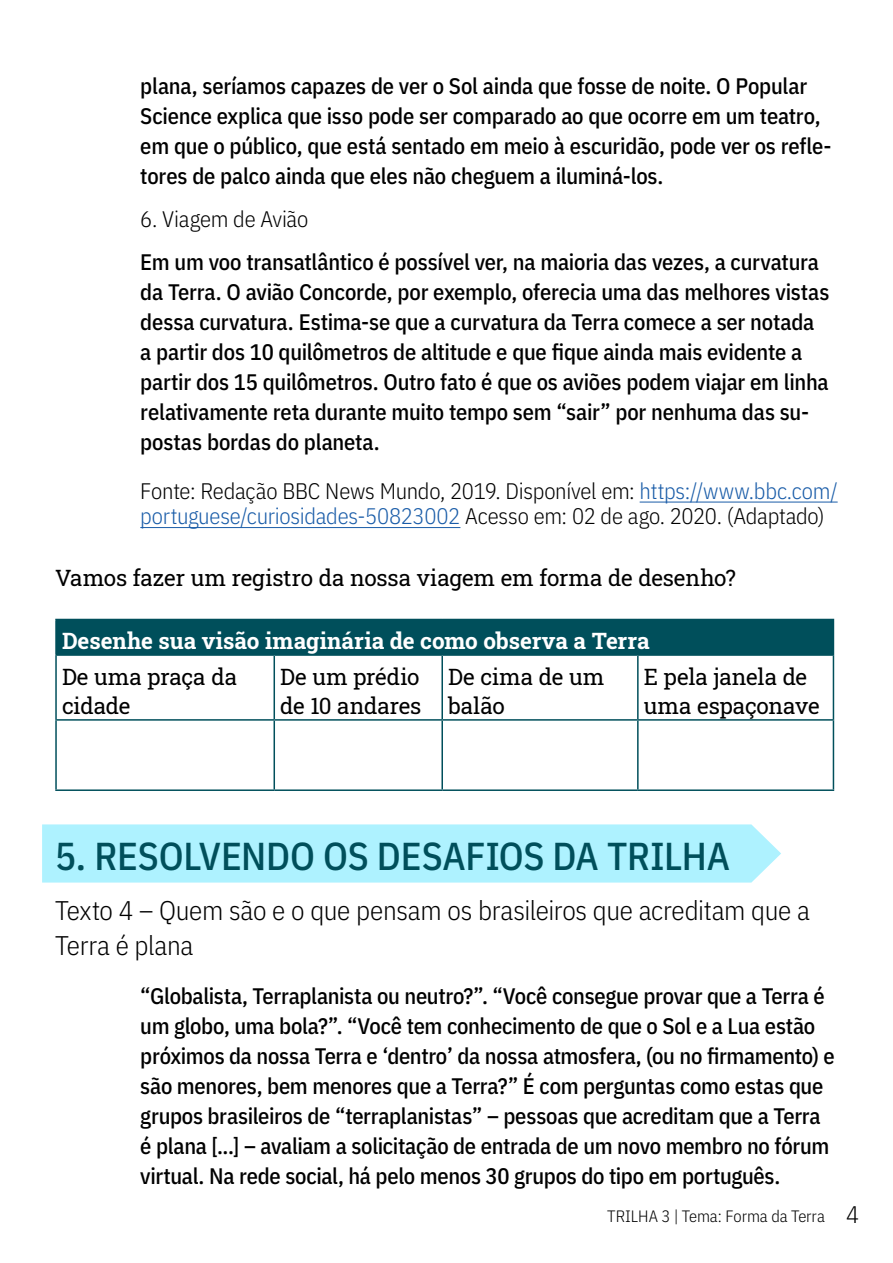
<style>
.page{position:relative;width:893px;height:1263px;background:#fff}
.page>*{position:absolute;margin:0;border:0;box-sizing:border-box;transform-origin:0 0}
.Etapa{font:500 39px "IBM Plex Sans Cond";letter-spacing:-.005em;color:#004f5b}
.Texto_1{font:300 27px/35.1px "IBM Plex Sans Cond";letter-spacing:-.01em;color:#000}
.t1{font:300 24px "IBM Plex Sans Cond";color:#000}
.Texto___Retirado{font:500 22.5px/30px "IBM Plex Sans Cond";letter-spacing:-.01em;color:#000}
.Texto_normal{font:22.5px/29.2px "Roboto Slab";letter-spacing:-.005em;color:#000}
.Referência{font:300 22.5px/25.5px "IBM Plex Sans Cond";letter-spacing:-.01em;color:#000}
.Texto_normal-2{font:700 22.5px "Roboto Slab";letter-spacing:-.005em;color:#fff}
.Texto___Retirado-2{font:300 22.5px "IBM Plex Sans Cond";letter-spacing:-.01em;color:#000}
.t2{font:300 16.5px "IBM Plex Sans Cond";letter-spacing:-.005em;color:#000}
.s1{color:#195ca8}
</style>
<div class="page">
<div style="left:56px;top:619px;width:777px;height:36px;background:#004f5b"></div>
<hr style="left:55px;top:619px;width:219px;height:1px;background:#004f5b">
<hr style="left:55px;top:620px;width:2px;height:34px;background:#004f5b">
<hr style="left:638px;top:619px;width:196px;height:1px;background:#004f5b">
<hr style="left:833px;top:620px;width:1px;height:34px;background:#004f5b">
<hr style="left:55px;top:654px;width:219px;height:2px;background:#004f5b">
<hr style="left:55px;top:656px;width:2px;height:63px;background:#004f5b">
<hr style="left:274px;top:654px;width:168px;height:2px;background:#004f5b">
<hr style="left:274px;top:656px;width:1px;height:63px;background:#004f5b">
<hr style="left:442px;top:654px;width:196px;height:2px;background:#004f5b">
<hr style="left:441px;top:656px;width:2px;height:63px;background:#004f5b">
<hr style="left:638px;top:654px;width:196px;height:2px;background:#004f5b">
<hr style="left:637px;top:656px;width:2px;height:63px;background:#004f5b">
<hr style="left:833px;top:656px;width:1px;height:63px;background:#004f5b">
<hr style="left:55px;top:719px;width:219px;height:2px;background:#004f5b">
<hr style="left:55px;top:721px;width:2px;height:68px;background:#004f5b">
<hr style="left:274px;top:719px;width:168px;height:2px;background:#004f5b">
<hr style="left:274px;top:721px;width:1px;height:68px;background:#004f5b">
<hr style="left:442px;top:719px;width:196px;height:2px;background:#004f5b">
<hr style="left:441px;top:721px;width:2px;height:68px;background:#004f5b">
<hr style="left:638px;top:719px;width:196px;height:2px;background:#004f5b">
<hr style="left:637px;top:721px;width:2px;height:68px;background:#004f5b">
<hr style="left:833px;top:721px;width:1px;height:68px;background:#004f5b">
<hr style="left:55px;top:789px;width:219px;height:2px;background:#004f5b">
<hr style="left:274px;top:789px;width:168px;height:2px;background:#004f5b">
<hr style="left:442px;top:789px;width:196px;height:2px;background:#004f5b">
<hr style="left:638px;top:789px;width:196px;height:2px;background:#004f5b">
<hr style="left:640px;top:502px;width:198px;height:1px;background:#195ca8">
<hr style="left:140px;top:527px;width:320px;height:1px;background:#195ca8">
<div style="left:42px;top:824px;width:739px;height:58px;background:#aef2ff"></div>
<p class="Texto___Retirado" style="left:140px;top:69px;width:693px">plana, seríamos capazes de ver o Sol ainda que fosse de noite. O Popular Science explica que isso pode ser comparado ao que ocorre em um teatro, em que o público, que está sentado em meio à escuridão, pode ver os refle&shy;tores de palco ainda que eles não cheguem a iluminá-los.</p>
<p class="Texto___Retirado-2" style="left:140px;top:202px;width:169px">6. Viagem de Avião</p>
<p class="Texto___Retirado" style="left:140px;top:245px;width:691px">Em um voo transatlântico é possível ver, na maioria das vezes, a curvatura da Terra. O avião Concorde, por exemplo, oferecia uma das melhores vistas dessa curvatura. Estima-se que a curvatura da Terra comece a ser notada a partir dos 10 quilômetros de altitude e que fique ainda mais evidente a partir dos 15 quilômetros. Outro fato é que os aviões podem viajar em linha relativamente reta durante muito tempo sem “sair” por nenhuma das su&shy;postas bordas do planeta.</p>
<p class="Referência" style="left:140px;top:476px;width:699px">Fonte: Redação BBC News Mundo, 2019. Disponível em: <span class="s1">https://www.bbc.com/ portuguese/curiosidades-50823002</span> Acesso em: 02 de ago. 2020. (Adaptado)</p>
<p class="Texto_normal" style="left:55px;top:562px;width:682px">Vamos fazer um registro da nossa viagem em forma de desenho?</p>
<p class="Texto_normal-2" style="left:62px;top:625px;width:589px">Desenhe sua visão imaginária de como observa a Terra</p>
<p class="Texto_normal" style="left:62px;top:661px;width:177px">De uma praça da cidade</p>
<p class="Texto_normal" style="left:280px;top:661px;width:143px">De um prédio de 10 andares</p>
<p class="Texto_normal" style="left:448px;top:661px;width:158px">De cima de um balão</p>
<p class="Texto_normal" style="left:644px;top:661px;width:177px">E pela janela de uma espaçonave</p>
<p class="Etapa" style="left:55px;top:825px;width:676px">5. RESOLVENDO OS DESAFIOS DA TRILHA</p>
<p class="Texto_1" style="left:55px;top:890px;width:756px">Texto 4 – Quem são e o que pensam os brasileiros que acreditam que a<br>Terra é plana</p>
<p class="Texto___Retirado" style="left:140px;top:979px;width:696px">“Globalista, Terraplanista ou neutro?”. “Você consegue provar que a Terra é um globo, uma bola?”. “Você tem conhecimento de que o Sol e a Lua estão próximos da nossa Terra e ‘dentro’ da nossa atmosfera, (ou no firmamento) e são menores, bem menores que a Terra?” É com perguntas como estas que grupos brasileiros de “terraplanistas” – pessoas que acreditam que a Terra é plana [...] – avaliam a solicitação de entrada de um novo membro no fórum virtual. Na rede social, há pelo menos 30 grupos do tipo em português.</p>
<p class="t2" style="left:607px;top:1203px;width:219px">TRILHA 3 | Tema: Forma da Terra</p>
<p class="t1" style="left:846px;top:1196px;width:14px">4</p>
</div>
